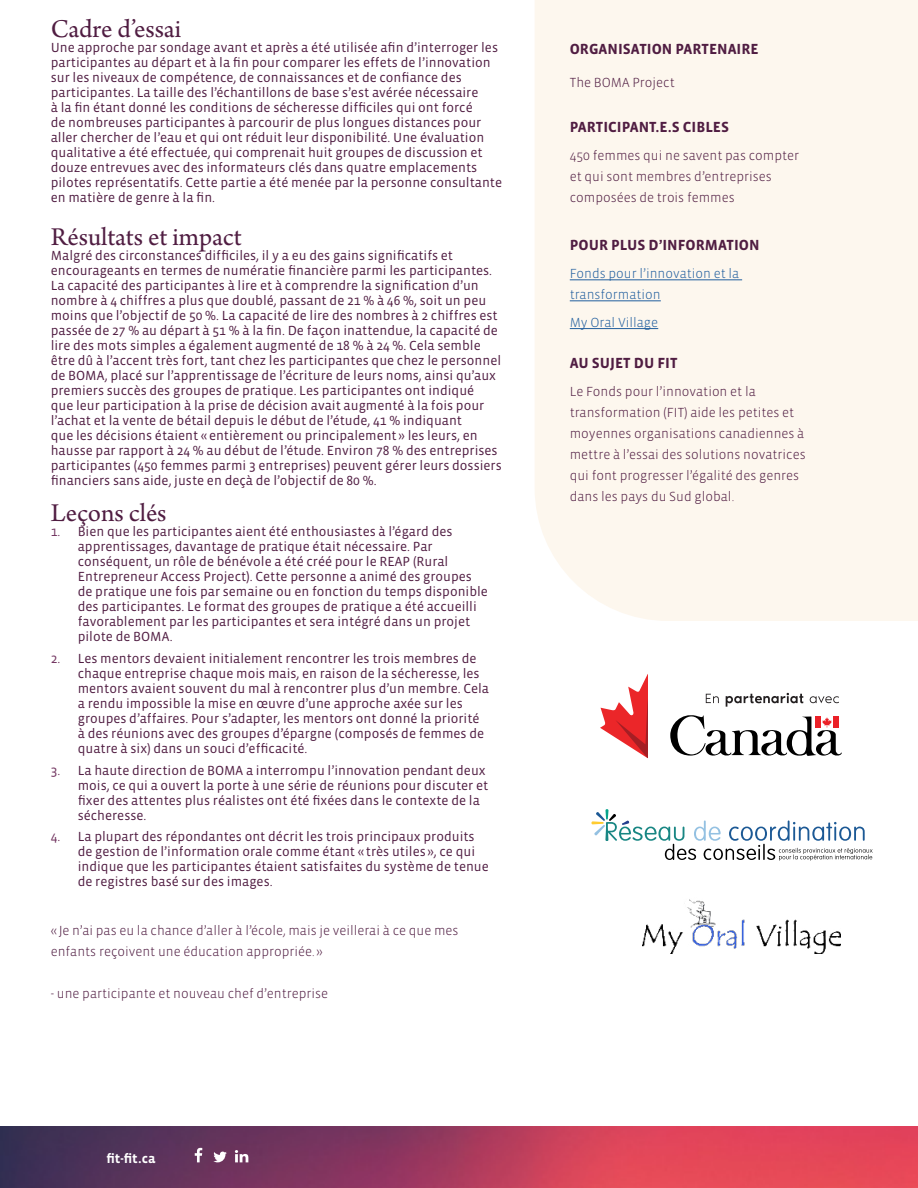
<style>
.page{position:relative;width:918px;height:1188px;background:#fff}
.page>*{position:absolute;margin:0;border:0;box-sizing:border-box;transform-origin:0 0}
.t1{font:27px "Arno Pro";letter-spacing:-.005em;color:#501d42}
.t2{font:700 15px "Vista Sans OTCE";color:#501d42}
.t3{font:13.5px/15px "Vista Sans OTCE";color:#501d42}
.t4{font:300 13.5px/21px "Vista Sans OTCE";color:#501d42}
.t5{font:300 13.5px/21px "Vista Sans OTCE";color:#215e9e}
.t6{font:700 13.5px "Vista Sans OTCE";color:#fff}
.s1{color:#71335f}
</style>
<div class="page">
<div style="left:535px;top:0;width:383px;height:621px;background:#fdf7ee"></div>
<hr style="left:570px;top:280px;width:172px;height:1px;background:#215e9e">
<hr style="left:570px;top:301px;width:91px;height:1px;background:#215e9e">
<hr style="left:570px;top:328px;width:88px;height:1px;background:#215e9e">
<img style="left:642px;top:899px;width:199px;height:55px">
<svg style="left:591px;top:809px;width:282px;height:52px"></svg>
<svg style="left:600px;top:674px;width:48px;height:84px"></svg>
<svg style="left:670px;top:693px;width:172px;height:63px"></svg>
<img style="left:0;top:1126px;width:918px;height:62px">
<svg style="left:213px;top:1152px;width:14px;height:10px"></svg>
<svg style="left:195px;top:1148px;width:7px;height:14px"></svg>
<svg style="left:235px;top:1150px;width:13px;height:12px"></svg>
<h1 class="t1" style="left:51px;top:14px;width:132px">Cadre d’essai</h1>
<p class="t3" style="left:51px;top:40px;width:453px">Une approche par sondage avant et après a été utilisée afin d’interroger les participantes au départ et à la fin pour comparer les effets de l’innovation sur les niveaux de compétence, de connaissances et de confiance des participantes. La taille des l’échantillons de base s’est avérée nécessaire<br>à la fin étant donné les conditions de sécheresse difficiles qui ont forcé<br>de nombreuses participantes à parcourir de plus longues distances pour aller chercher de l’eau et qui ont réduit leur disponibilité. Une évaluation qualitative a été effectuée, qui comprenait huit groupes de discussion et douze entrevues avec des informateurs clés dans quatre emplacements pilotes représentatifs. Cette partie a été menée par la personne consultante en matière de genre à la fin.</p>
<h1 class="t1" style="left:51px;top:222px;width:193px">Résultats et impact</h1>
<p class="t3" style="left:51px;top:248px;width:452px">Malgré des circonstances difficiles, il y a eu des gains significatifs et encourageants en termes de numératie financière parmi les participantes.<br>La capacité des participantes à lire et à comprendre la signification d’un nombre à 4 chiffres a plus que doublé, passant de 21 % à 46 %, soit un peu moins que l’objectif de 50 %. La capacité de lire des nombres à 2 chiffres est passée de 27 % au départ à 51 % à la fin. De façon inattendue, la capacité de lire des mots simples a également augmenté de 18 % à 24 %. Cela semble être dû à l’accent très fort, tant chez les participantes que chez le personnel de BOMA, placé sur l’apprentissage de l’écriture de leurs noms, ainsi qu’aux premiers succès des groupes de pratique. Les participantes ont indiqué<br>que leur participation à la prise de décision avait augmenté à la fois pour l’achat et la vente de bétail depuis le début de l’étude, 41 % indiquant<br>que les décisions étaient «entièrement ou principalement » les leurs, en hausse par rapport à 24 % au début de l’étude. Environ 78 % des entreprises participantes (450 femmes parmi 3 entreprises) peuvent gérer leurs dossiers financiers sans aide, juste en deçà de l’objectif de 80 %.</p>
<h1 class="t1" style="left:51px;top:498px;width:117px">Leçons clés</h1>
<p class="t3" style="left:78px;top:524px;width:412px;text-indent:-27px"><span class="s1">1.</span> Bien que les participantes aient été enthousiastes à l’égard des apprentissages, davantage de pratique était nécessaire. Par conséquent, un rôle de bénévole a été créé pour le REAP (Rural Entrepreneur Access Project). Cette personne a animé des groupes de pratique une fois par semaine ou en fonction du temps disponible des participantes. Le format des groupes de pratique a été accueilli favorablement par les participantes et sera intégré dans un projet pilote de BOMA.</p>
<p class="t3" style="left:78px;top:651px;width:413px;text-indent:-27px"><span class="s1">2.</span> Les mentors devaient initialement rencontrer les trois membres de chaque entreprise chaque mois mais, en raison de la sécheresse, les mentors avaient souvent du mal à rencontrer plus d’un membre. Cela a rendu impossible la mise en œuvre d’une approche axée sur les groupes d’affaires. Pour s’adapter, les mentors ont donné la priorité à des réunions avec des groupes d’épargne (composés de femmes de quatre à six) dans un souci d’efficacité.</p>
<p class="t3" style="left:78px;top:762px;width:412px;text-indent:-27px"><span class="s1">3.</span> La haute direction de BOMA a interrompu l’innovation pendant deux mois, ce qui a ouvert la porte à une série de réunions pour discuter et fixer des attentes plus réalistes ont été fixées dans le contexte de la sécheresse.</p>
<p class="t3" style="left:78px;top:829px;width:413px;text-indent:-27px"><span class="s1">4.</span> La plupart des répondantes ont décrit les trois principaux produits de gestion de l’information orale comme étant « très utiles », ce qui indique que les participantes étaient satisfaites du système de tenue de registres basé sur des images.</p>
<p class="t4" style="left:51px;top:920px;width:409px">« Je n’ai pas eu la chance d’aller à l’école, mais je veillerai à ce que mes enfants reçoivent une éducation appropriée. »</p>
<p class="t4" style="left:51px;top:983px;width:279px">- une participante et nouveau chef d’entreprise</p>
<p class="t6" style="left:106px;top:1151px;width:51px">fit-fit.ca</p>
<p class="t2" style="left:570px;top:40px;width:190px">ORGANISATION PARTENAIRE</p>
<p class="t4" style="left:570px;top:72px;width:106px">The BOMA Project</p>
<p class="t2" style="left:570px;top:118px;width:161px">PARTICIPANT.E.S CIBLES</p>
<p class="t4" style="left:570px;top:144px;width:231px">450 femmes qui ne savent pas compter et qui sont membres d’entreprises composées de trois femmes</p>
<p class="t2" style="left:570px;top:237px;width:191px">POUR PLUS D’INFORMATION</p>
<p class="t5" style="left:570px;top:263px;width:171px">Fonds pour l’innovation et la transformation</p>
<p class="t5" style="left:570px;top:312px;width:90px">My Oral Village</p>
<p class="t2" style="left:570px;top:354px;width:109px">AU SUJET DU FIT</p>
<p class="t4" style="left:570px;top:381px;width:237px">Le Fonds pour l’innovation et la transformation (FIT) aide les petites et moyennes organisations canadiennes à mettre à l’essai des solutions novatrices qui font progresser l’égalité des genres dans les pays du Sud global.</p>
</div>
